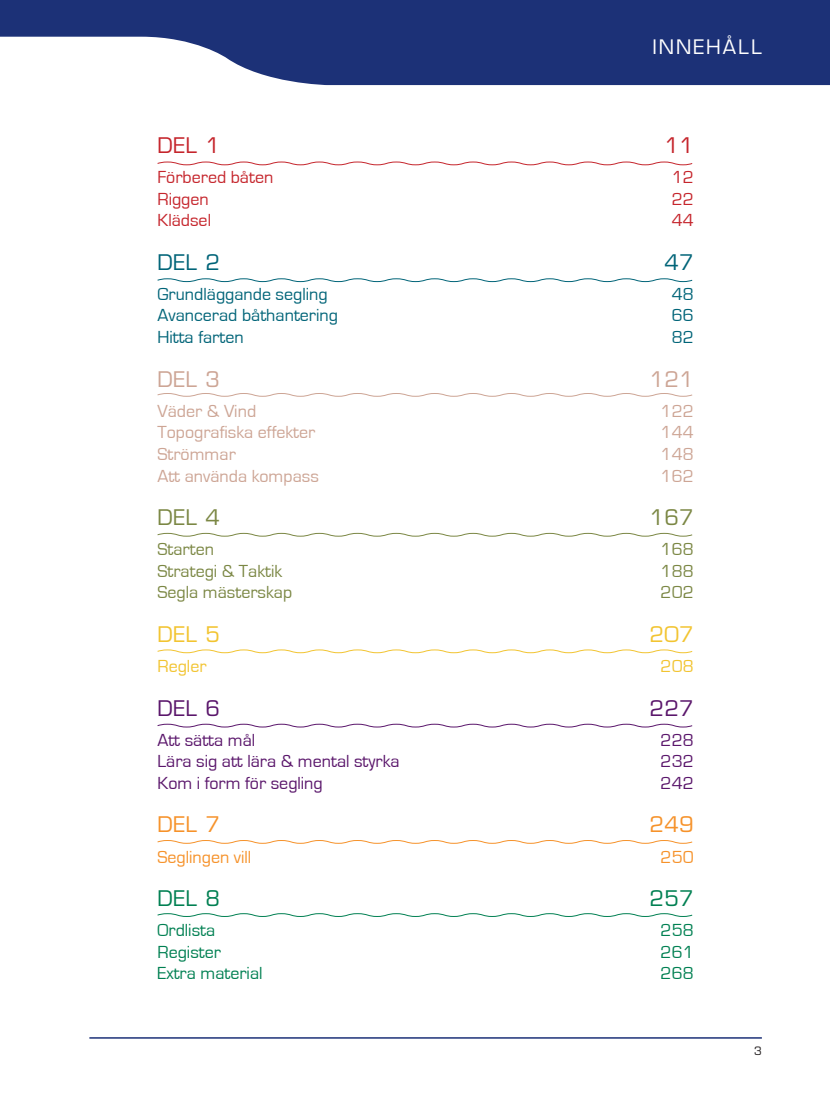
<style>
.page{position:relative;width:830px;height:1106px;background:#fff}
.page>*{position:absolute;margin:0;border:0;box-sizing:border-box;transform-origin:0 0}
.t1{font:21px "Eurostile";letter-spacing:.02em;color:#cda595}
.t2{font:21px "Eurostile";letter-spacing:.02em;color:#7b8744}
.t3{font:21px "Eurostile";letter-spacing:.02em;color:#f2c431}
.t4{font:21px "Eurostile";letter-spacing:.02em;color:#5a166b}
.t5{font:21px "Eurostile";letter-spacing:.02em;color:#f6922a}
.t6{font:21px "Eurostile";letter-spacing:.02em;color:#008052}
.t7{font:21px "Eurostile";color:#c5252c}
.t8{font:21px "Eurostile";color:#006478}
.t9{font:19.5px "Eurostile";letter-spacing:.1em;color:#fff}
.t10{font:18px "Eurostile";color:#cda595}
.t11{font:18px "Eurostile";color:#5a166b}
.t12{font:18px "Eurostile";color:#006478}
.t13{font:18px "Eurostile";color:#7b8744}
.t14{font:18px "Eurostile";color:#008052}
.t15{font:18px "Eurostile";color:#c5252c}
.t16{font:18px "Eurostile";color:#f6922a}
.t17{font:18px "Eurostile";color:#f2c431}
.t18{font:11.25px "Eurostile";color:#231f20}
</style>
<div class="page">
<hr style="left:89px;top:1037px;width:672px;height:1px;background:#1c3177">
<svg style="left:0;top:0;width:829px;height:85px;fill:#1c3177"></svg>
<svg style="left:157px;top:161px;width:535px;height:5px"></svg>
<svg style="left:157px;top:278px;width:535px;height:4px"></svg>
<svg style="left:157px;top:393px;width:535px;height:4px"></svg>
<svg style="left:157px;top:532px;width:535px;height:5px"></svg>
<svg style="left:157px;top:649px;width:535px;height:4px"></svg>
<svg style="left:157px;top:723px;width:535px;height:4px"></svg>
<svg style="left:157px;top:840px;width:535px;height:4px"></svg>
<svg style="left:157px;top:913px;width:535px;height:4px"></svg>
<p class="t9" style="left:652px;top:35px;width:111px">INNEHÅLL</p>
<p class="t7" style="left:157px;top:132px;width:64px">DEL 1</p>
<p class="t7" style="left:664px;top:132px;width:31px">11</p>
<p class="t15" style="left:157px;top:167px;width:117px">Förbered båten</p>
<p class="t15" style="left:671px;top:167px;width:24px">12</p>
<p class="t15" style="left:157px;top:189px;width:53px">Riggen</p>
<p class="t15" style="left:671px;top:189px;width:24px">22</p>
<p class="t15" style="left:157px;top:210px;width:55px">Klädsel</p>
<p class="t15" style="left:671px;top:210px;width:24px">44</p>
<p class="t8" style="left:157px;top:249px;width:64px">DEL 2</p>
<p class="t8" style="left:664px;top:249px;width:31px">47</p>
<p class="t12" style="left:157px;top:284px;width:171px">Grundläggande segling</p>
<p class="t12" style="left:671px;top:284px;width:24px">48</p>
<p class="t12" style="left:157px;top:306px;width:182px">Avancerad båthantering</p>
<p class="t12" style="left:671px;top:306px;width:24px">66</p>
<p class="t12" style="left:157px;top:327px;width:88px">Hitta farten</p>
<p class="t12" style="left:671px;top:327px;width:24px">82</p>
<p class="t1" style="left:157px;top:366px;width:64px">DEL 3</p>
<p class="t1" style="left:649px;top:366px;width:46px">121</p>
<p class="t10" style="left:157px;top:401px;width:100px">Väder &amp; Vind</p>
<p class="t10" style="left:660px;top:401px;width:35px">122</p>
<p class="t10" style="left:157px;top:422px;width:159px">Topografiska effekter</p>
<p class="t10" style="left:660px;top:422px;width:35px">144</p>
<p class="t10" style="left:157px;top:444px;width:80px">Strömmar</p>
<p class="t10" style="left:660px;top:444px;width:35px">148</p>
<p class="t10" style="left:157px;top:466px;width:163px">Att använda kompass</p>
<p class="t10" style="left:660px;top:466px;width:35px">162</p>
<p class="t2" style="left:157px;top:504px;width:64px">DEL 4</p>
<p class="t2" style="left:649px;top:504px;width:46px">167</p>
<p class="t13" style="left:157px;top:539px;width:58px">Starten</p>
<p class="t13" style="left:660px;top:539px;width:35px">168</p>
<p class="t13" style="left:157px;top:561px;width:126px">Strategi &amp; Taktik</p>
<p class="t13" style="left:660px;top:561px;width:35px">188</p>
<p class="t13" style="left:157px;top:582px;width:136px">Segla mästerskap</p>
<p class="t13" style="left:660px;top:582px;width:35px">202</p>
<p class="t3" style="left:157px;top:621px;width:64px">DEL 5</p>
<p class="t3" style="left:649px;top:621px;width:46px">207</p>
<p class="t17" style="left:157px;top:656px;width:51px">Regler</p>
<p class="t17" style="left:660px;top:656px;width:35px">208</p>
<p class="t4" style="left:157px;top:695px;width:64px">DEL 6</p>
<p class="t4" style="left:649px;top:695px;width:46px">227</p>
<p class="t11" style="left:157px;top:730px;width:99px">Att sätta mål</p>
<p class="t11" style="left:660px;top:730px;width:35px">228</p>
<p class="t11" style="left:157px;top:751px;width:243px">Lära sig att lära &amp; mental styrka</p>
<p class="t11" style="left:660px;top:751px;width:35px">232</p>
<p class="t11" style="left:157px;top:773px;width:167px">Kom i form för segling</p>
<p class="t11" style="left:660px;top:773px;width:35px">242</p>
<p class="t5" style="left:157px;top:812px;width:64px">DEL 7</p>
<p class="t5" style="left:649px;top:812px;width:46px">249</p>
<p class="t16" style="left:157px;top:847px;width:95px">Seglingen vill</p>
<p class="t16" style="left:660px;top:847px;width:35px">250</p>
<p class="t6" style="left:157px;top:885px;width:64px">DEL 8</p>
<p class="t6" style="left:649px;top:885px;width:46px">257</p>
<p class="t14" style="left:157px;top:920px;width:59px">Ordlista</p>
<p class="t14" style="left:660px;top:920px;width:35px">258</p>
<p class="t14" style="left:157px;top:942px;width:65px">Register</p>
<p class="t14" style="left:660px;top:942px;width:35px">261</p>
<p class="t14" style="left:157px;top:963px;width:107px">Extra material</p>
<p class="t14" style="left:660px;top:963px;width:35px">268</p>
<p class="t18" style="left:753px;top:1044px;width:9px">3</p>
</div>
